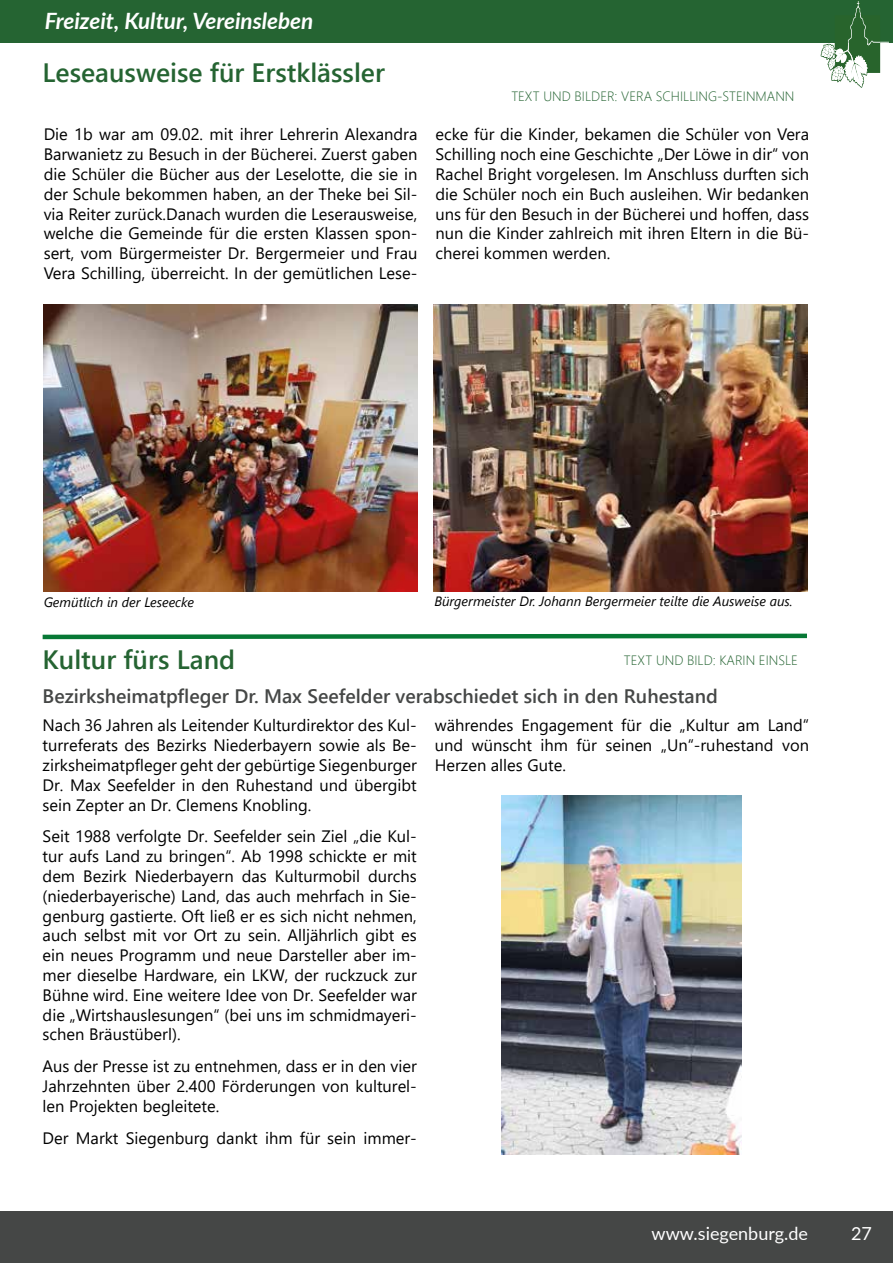
<style>
.page{position:relative;width:893px;height:1263px;background:#fff}
.page>*{position:absolute;margin:0;border:0;box-sizing:border-box;transform-origin:0 0}
.t1{font:600 26.55px "Segoe UI";color:#256432}
.t2{font:italic 700 22.5px "Lato";color:#fff}
.t3{font:600 19.5px "Segoe UI";color:#454746}
.t4{font:18px "Lato";color:#fff}
.t5{font:16.5px/19.8px "Segoe UI";color:#000;text-align:justify}
.t6{font:italic 13.5px "Segoe UI";color:#000}
.t7{font:300 13.5px "Segoe UI";color:#256432}
</style>
<div class="page">
<div style="left:0;top:0;width:893px;height:43px;background:#256432"></div>
<svg style="left:821px;top:1px;width:68px;height:87px"></svg>
<div style="left:0;top:1212px;width:893px;height:51px;background:#454746"></div>
<hr style="left:0;top:1212px;width:1px;height:51px;background:#0a70b5">
<img style="left:44px;top:304px;width:373px;height:288px">
<img style="left:433px;top:304px;width:374px;height:288px">
<svg style="left:42px;top:633px;width:765px;height:7px"></svg>
<img style="left:502px;top:795px;width:239px;height:360px">
<h2 class="t2" style="left:45px;top:4px;width:270px">Freizeit, Kultur, Vereinsleben</h2>
<h1 class="t1" style="left:43px;top:48px;width:344px">Leseausweise für Erstklässler</h1>
<p class="t7" style="left:511px;top:83px;width:285px">TEXT UND BILDER: VERA SCHILLING-STEINMANN</p>
<p class="t5" style="left:44px;top:123px;width:375px">Die 1b war am 09.02. mit ihrer Lehrerin Alexandra Barwanietz zu Besuch in der Bücherei. Zuerst gaben die Schüler die Bücher aus der Leselotte, die sie in der Schule bekommen haben, an der Theke bei Sil&shy;via Reiter zurück.Danach wurden die Leserausweise, welche die Gemeinde für die ersten Klassen spon&shy;sert, vom Bürgermeister Dr. Bergermeier und Frau Vera Schilling, überreicht. In der gemütlichen Lese-</p>
<p class="t5" style="left:435px;top:123px;width:375px">ecke für die Kinder, bekamen die Schüler von Vera Schilling noch eine Geschichte „Der Löwe in dir“ von Rachel Bright vorgelesen. Im Anschluss durften sich die Schüler noch ein Buch ausleihen. Wir bedanken uns für den Besuch in der Bücherei und hoffen, dass nun die Kinder zahlreich mit ihren Eltern in die Bü&shy;cherei kommen werden.</p>
<p class="t6" style="left:44px;top:589px;width:152px">Gemütlich in der Leseecke</p>
<p class="t6" style="left:434px;top:588px;width:360px">Bürgermeister Dr. Johann Bergermeier teilte die Ausweise aus.</p>
<h1 class="t1" style="left:43px;top:634px;width:194px">Kultur fürs Land</h1>
<p class="t3" style="left:43px;top:678px;width:677px">Bezirksheimatpfleger Dr. Max Seefelder verabschiedet sich in den Ruhestand</p>
<p class="t7" style="left:624px;top:647px;width:176px">TEXT UND BILD: KARIN EINSLE</p>
<p class="t5" style="left:43px;top:714px;width:376px">Nach 36 Jahren als Leitender Kulturdirektor des Kul&shy;turreferats des Bezirks Niederbayern sowie als Be&shy;zirksheimatpfleger geht der gebürtige Siegenburger Dr. Max Seefelder in den Ruhestand und übergibt sein Zepter an Dr. Clemens Knobling.</p>
<p class="t5" style="left:43px;top:825px;width:376px">Seit 1988 verfolgte Dr. Seefelder sein Ziel „die Kul&shy;tur aufs Land zu bringen“. Ab 1998 schickte er mit dem Bezirk Niederbayern das Kulturmobil durchs (niederbayerische) Land, das auch mehrfach in Sie&shy;genburg gastierte. Oft ließ er es sich nicht nehmen, auch selbst mit vor Ort zu sein. Alljährlich gibt es ein neues Programm und neue Darsteller aber im&shy;mer dieselbe Hardware, ein LKW, der ruckzuck zur Bühne wird. Eine weitere Idee von Dr. Seefelder war die „Wirtshauslesungen“ (bei uns im schmidmayeri&shy;schen Bräustüberl).</p>
<p class="t5" style="left:43px;top:1055px;width:376px">Aus der Presse ist zu entnehmen, dass er in den vier Jahrzehnten über 2.400 Förderungen von kulturel&shy;len Projekten begleitete.</p>
<p class="t5" style="left:43px;top:1126px;width:376px">Der Markt Siegenburg dankt ihm für sein immer-</p>
<p class="t5" style="left:435px;top:714px;width:376px">währendes Engagement für die „Kultur am Land“ und wünscht ihm für seinen „Un“-ruhestand von Herzen alles Gute.</p>
<p class="t4" style="left:652px;top:1220px;width:158px">www.siegenburg.de</p>
<p class="t4" style="left:851px;top:1220px;width:22px">27</p>
</div>
